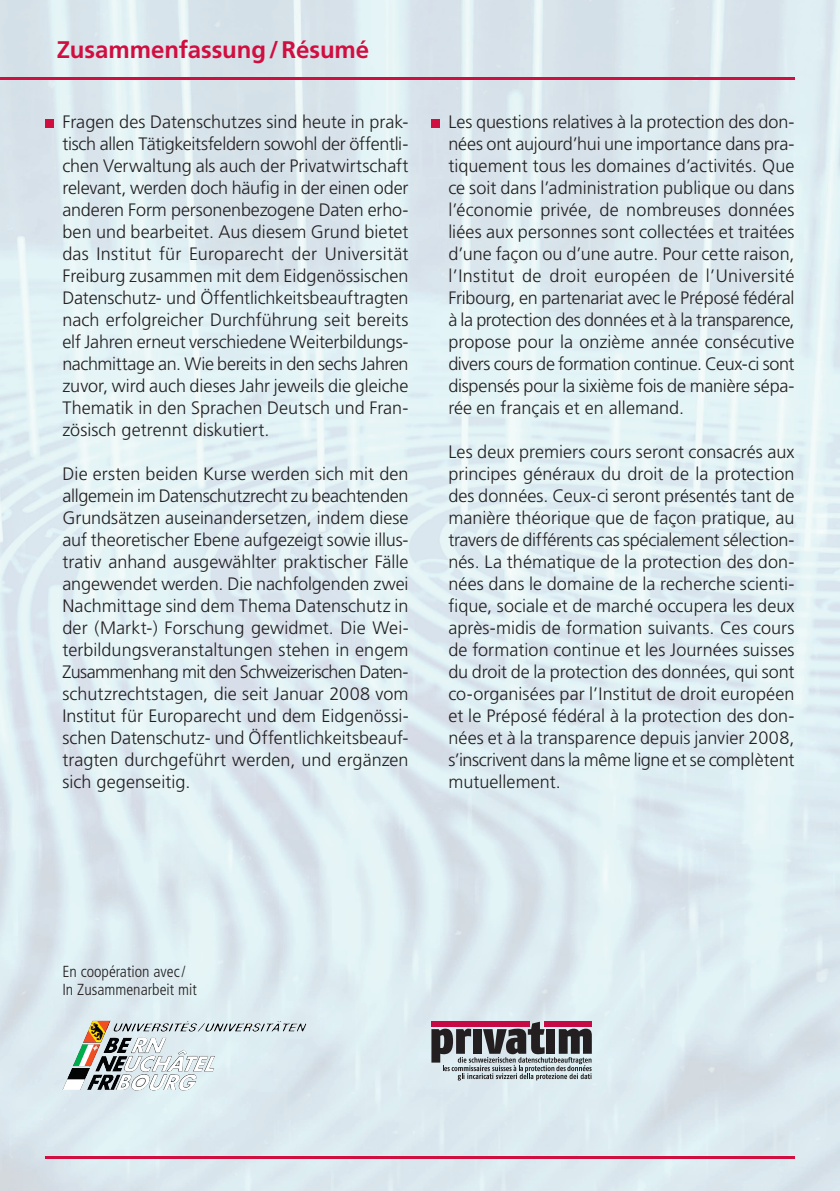
<style>
.page{position:relative;width:840px;height:1191px;background:#fff}
.page>*{position:absolute;margin:0;border:0;box-sizing:border-box;transform-origin:0 0}
.t1{font:700 24px "Frutiger";color:#d10e40}
.t2{font:300 18px/22px "Frutiger";color:#231f20;text-align:justify}
.t3{font:300 condensed 16px/18px "Frutiger";color:#231f20}
</style>
<div class="page">
<img style="left:0;top:0;width:839px;height:1191px">
<hr style="left:45px;top:1157px;width:749px;height:2px;background:#d10e40">
<hr style="left:0;top:78px;width:794px;height:2px;background:#d10e40">
<div style="left:431px;top:119px;width:8px;height:8px;background:#d10e40"></div>
<div style="left:45px;top:119px;width:9px;height:8px;background:#d10e40"></div>
<img style="left:83px;top:1020px;width:206px;height:23px">
<svg style="left:431px;top:1020px;width:98px;height:1px"></svg>
<div style="left:544px;top:1020px;width:47px;height:6px;background:#dfeef3"></div>
<svg style="left:431px;top:1021px;width:160px;height:59px;background:#8c8088"></svg>
<h1 class="t1" style="left:57px;top:36px;width:314px">Zusammenfassung / Résumé</h1>
<p class="t2" style="left:62px;top:110px;width:347px">Fragen des Datenschutzes sind heute in prak&shy;tisch allen Tätigkeitsfeldern sowohl der öffentli&shy;chen Verwaltung als auch der Privatwirtschaft relevant, werden doch häufig in der einen oder anderen Form personenbezogene Daten erho&shy;ben und bearbeitet. Aus diesem Grund bietet das Institut für Europarecht der Universität Freiburg zusammen mit dem Eidgenössischen Datenschutz- und Öffentlichkeitsbeauftragten nach erfolgreicher Durchführung seit bereits elf Jahren erneut verschiedene Weiterbildungs&shy;nachmittage an. Wie bereits in den sechs Jahren zuvor, wird auch dieses Jahr jeweils die gleiche Thematik in den Sprachen Deutsch und Fran&shy;zösisch getrennt diskutiert.</p>
<p class="t2" style="left:62px;top:462px;width:347px">Die ersten beiden Kurse werden sich mit den allgemein im Datenschutzrecht zu beachtenden Grundsätzen auseinandersetzen, indem diese auf theoretischer Ebene aufgezeigt sowie illus&shy;trativ anhand ausgewählter praktischer Fälle angewendet werden. Die nachfolgenden zwei Nachmittage sind dem Thema Datenschutz in der (Markt-) Forschung gewidmet. Die Wei&shy;terbildungsveranstaltungen stehen in engem Zusammenhang mit den Schweizerischen Daten&shy;schutzrechtstagen, die seit Januar 2008 vom Institut für Europarecht und dem Eidgenössi&shy;schen Datenschutz- und Öffentlichkeitsbeauf&shy;tragten durchgeführt werden, und ergänzen sich gegenseitig.</p>
<p class="t2" style="left:448px;top:110px;width:347px">Les questions relatives à la protection des don&shy;nées ont aujourd’hui une importance dans pra&shy;tiquement tous les domaines d’activités. Que ce soit dans l’administration publique ou dans l’économie privée, de nombreuses données liées aux personnes sont collectées et traitées d’une façon ou d’une autre. Pour cette raison, l’Institut de droit européen de l’Université Fribourg, en partenariat avec le Préposé fédéral à la protection des données et à la transparence, propose pour la onzième année consécutive divers cours de formation continue. Ceux-ci sont dispensés pour la sixième fois de manière sépa&shy;rée en français et en allemand.</p>
<p class="t2" style="left:448px;top:440px;width:347px">Les deux premiers cours seront consacrés aux principes généraux du droit de la protection des données. Ceux-ci seront présentés tant de manière théorique que de façon pratique, au travers de différents cas spécialement sélection&shy;nés. La thématique de la protection des don&shy;nées dans le domaine de la recherche scienti&shy;fique, sociale et de marché occupera les deux après-midis de formation suivants. Ces cours de formation continue et les Journées suisses du droit de la protection des données, qui sont co-organisées par l’Institut de droit européen et le Préposé fédéral à la protection des don&shy;nées et à la transparence depuis janvier 2008, s’inscrivent dans la même ligne et se complètent mutuellement.</p>
<p class="t3" style="left:62px;top:962px;width:136px">En coopération avec /<br>In Zusammenarbeit mit</p>
</div>
